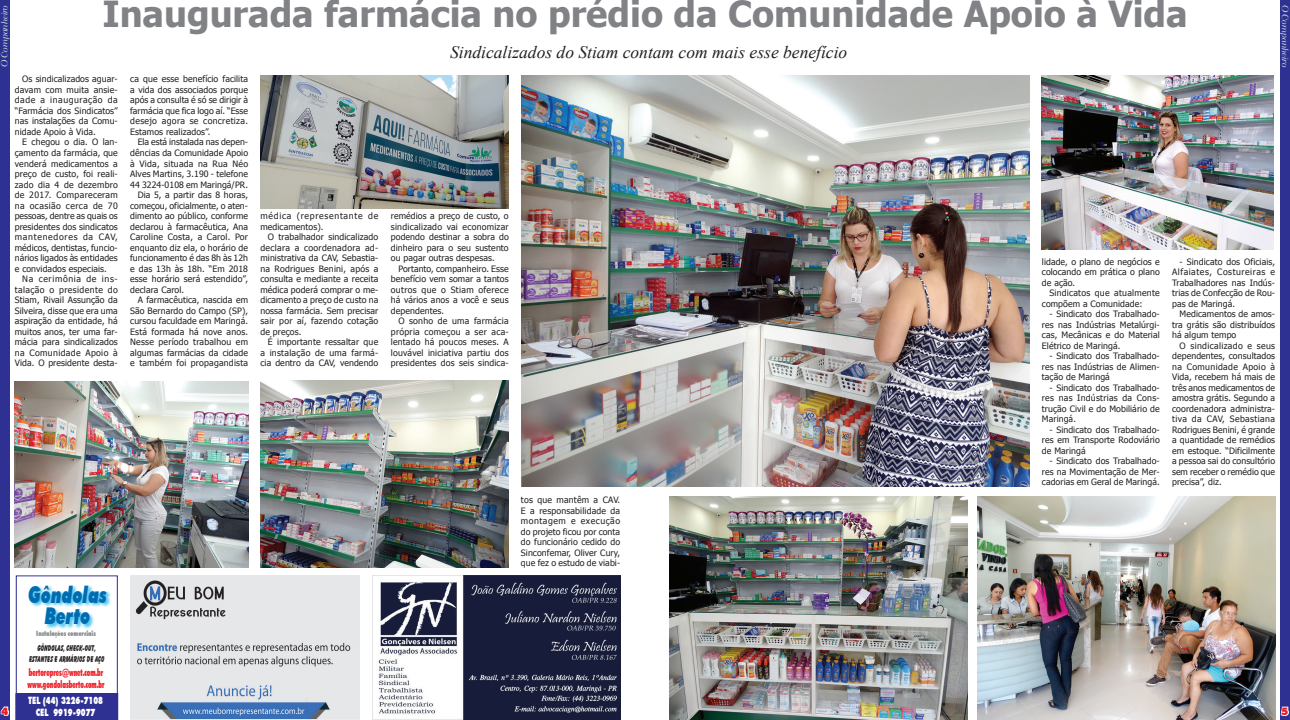
<style>
.page{position:relative;width:1290px;height:720px;background:#fff}
.page>*{position:absolute;margin:0;border:0;box-sizing:border-box;transform-origin:0 0}
.t1{font:700 35.88px "Tahoma";color:#808285}
.t2{font:italic 900 23.1px/21.6px "Futura BT";color:#006caf;text-align:center;scale:.7 1}
.t3{font:italic 17.5px "Times New Roman";color:#231f20}
.t4{font:900 10.5px "Futura BT";color:#ee1d23}
.t5{font:900 condensed 10.06px/12.1px "Futura BT";color:#ee1d23;scale:.7 1}
.t6{font:900 10.06px/12.1px "Futura BT";color:#fff;text-align:center;scale:.7 1}
.t7{font:8.75px/10.5px "Tahoma";letter-spacing:.01em;color:#231f20;text-align:justify}
.t8{font:8.75px "Tahoma";letter-spacing:.03em;color:#231f20}
.t9{font:8.75px/10.5px "Tahoma";letter-spacing:.08em;color:#231f20}
.t10{font:8.75px "Bahia Script SSK";color:#d8ecdd}
.t11{font:800 8.66px/10.4px "Balloon BT";color:#231f20;text-align:center;scale:.7 1}
.t12{font:900 7.17px "Futura BT";color:#8a8c8f;scale:.7 1}
</style>
<div class="page">
<div style="left:0;top:0;width:9px;height:719px;background:#2e3092"></div>
<div style="left:0;top:0;width:10px;height:719px;border:1px solid #2e3092"></div>
<svg style="left:0;top:700px;width:10px;height:16px"></svg>
<div style="left:1280px;top:0;width:9px;height:719px;background:#2e3092"></div>
<div style="left:1280px;top:0;width:10px;height:719px;border:1px solid #2e3092"></div>
<svg style="left:1280px;top:705px;width:10px;height:12px"></svg>
<img style="left:372px;top:575px;width:248px;height:144px">
<div style="left:16px;top:693px;width:102px;height:26px;background:#2e3092"></div>
<div style="left:29px;top:584px;width:83px;height:45px;background:#00aeef;opacity:.7"></div>
<div style="left:16px;top:575px;width:102px;height:144px;border:1px solid #2e3092"></div>
<img style="left:130px;top:575px;width:230px;height:144px">
<img style="left:260px;top:76px;width:248px;height:132px">
<img style="left:670px;top:496px;width:297px;height:223px">
<img style="left:521px;top:76px;width:508px;height:410px">
<img style="left:1042px;top:76px;width:231px;height:173px">
<img style="left:15px;top:381px;width:233px;height:185px">
<img style="left:260px;top:380px;width:249px;height:186px">
<img style="left:977px;top:496px;width:298px;height:223px">
<h1 class="t1" style="left:102px;top:-11px;width:1087px">Inaugurada farmácia no prédio da Comunidade Apoio à Vida</h1>
<h3 class="t3" style="left:450px;top:40px;width:399px">Sindicalizados do Stiam contam com mais esse benefício</h3>
<p class="t7" style="left:130px;top:74px;width:119px">ca que esse benefício facilita a vida dos associados porque após a consulta é só se dirigir à farmácia que fica logo aí. “Esse desejo agora se concretiza.<br>Estamos realizados”.</p>
<p class="t7" style="left:138px;top:137px;width:112px">Ela está instalada nas depen-</p>
<p class="t7" style="left:130px;top:148px;width:119px">dências da Comunidade Apoio</p>
<p class="t8" style="left:130px;top:157px;width:119px">à Vida, situada na Rua Néo</p>
<p class="t7" style="left:130px;top:169px;width:119px">Alves Martins, 3.190 - telefone</p>
<p class="t7" style="left:130px;top:179px;width:119px">44 3224-0108 em Maringá/PR.</p>
<p class="t7" style="left:138px;top:190px;width:112px">Dia 5, a partir das 8 horas,</p>
<p class="t7" style="left:130px;top:200px;width:119px">começou, oficialmente, o aten-</p>
<p class="t7" style="left:130px;top:211px;width:119px">dimento ao público, conforme</p>
<p class="t7" style="left:130px;top:221px;width:119px">declarou à farmacêutica, Ana</p>
<p class="t8" style="left:130px;top:231px;width:119px">Caroline Costa, a Carol. Por</p>
<p class="t7" style="left:130px;top:242px;width:119px">enquanto diz ela, o horário de</p>
<p class="t7" style="left:130px;top:253px;width:119px">funcionamento é das 8h às 12h</p>
<p class="t7" style="left:130px;top:263px;width:119px">e das 13h às 18h. “Em 2018</p>
<p class="t7" style="left:130px;top:274px;width:119px">esse horário será estendido”,</p>
<p class="t7" style="left:130px;top:284px;width:55px">declara Carol.</p>
<p class="t7" style="left:138px;top:295px;width:112px">A farmacêutica, nascida em</p>
<p class="t7" style="left:130px;top:305px;width:119px">São Bernardo do Campo (SP),</p>
<p class="t7" style="left:130px;top:316px;width:119px">cursou faculdade em Maringá.</p>
<p class="t7" style="left:130px;top:326px;width:119px">Está formada há nove anos.</p>
<p class="t7" style="left:130px;top:337px;width:119px">Nesse período trabalhou em</p>
<p class="t7" style="left:130px;top:347px;width:119px">algumas farmácias da cidade</p>
<p class="t7" style="left:130px;top:358px;width:119px">e também foi propagandista</p>
<p class="t10" style="left:0;top:68px;width:65px;rotate:-90deg">O Companheiro</p>
<p class="t10" style="left:1290px;top:4px;width:65px;rotate:90deg">O Companheiro</p>
<p class="t7" style="left:15px;top:74px;width:104px;text-indent:7px">Os sindicalizados aguar&shy;davam com muita ansie&shy;dade a inauguração da “Farmácia dos Sindicatos” nas instalações da Comu&shy;nidade Apoio à Vida.</p>
<p class="t7" style="left:15px;top:137px;width:104px;text-indent:7px">E chegou o dia. O lan&shy;çamento da farmácia, que venderá medicamentos a preço de custo, foi reali&shy;zado dia 4 de dezembro de 2017. Compareceram na ocasião cerca de 70 pessoas, dentre as quais os presidentes dos sindicatos mantenedores da CAV, médicos, dentistas, funcio&shy;nários ligados às entidades e convidados especiais.</p>
<p class="t7" style="left:15px;top:274px;width:104px;text-indent:7px">Na cerimônia de ins&shy;talação o presidente do Stiam, Rivail Assunção da Silveira, disse que era uma aspiração da entidade, há muitos anos, ter uma far&shy;mácia para sindicalizados na Comunidade Apoio à Vida. O presidente desta-</p>
<p class="t9" style="left:260px;top:211px;width:119px">médica (representante de medicamentos).</p>
<p class="t7" style="left:260px;top:232px;width:119px;text-indent:7px">O trabalhador sindicalizado declara a coordenadora ad&shy;ministrativa da CAV, Sebastia&shy;na Rodrigues Benini, após a consulta e mediante a receita médica poderá comprar o me&shy;dicamento a preço de custo na nossa farmácia. Sem precisar sair por aí, fazendo cotação de preços.</p>
<p class="t7" style="left:260px;top:337px;width:119px;text-indent:7px">É importante ressaltar que a instalação de uma farmá&shy;cia dentro da CAV, vendendo</p>
<p class="t7" style="left:391px;top:211px;width:119px">remédios a preço de custo, o sindicalizado vai economizar podendo destinar a sobra do dinheiro para o seu sustento ou pagar outras despesas.</p>
<p class="t7" style="left:391px;top:263px;width:119px;text-indent:7px">Portanto, companheiro. Esse benefício vem somar a tantos outros que o Stiam oferece há vários anos a você e seus dependentes.</p>
<p class="t7" style="left:391px;top:316px;width:119px;text-indent:7px">O sonho de uma farmácia própria começou a ser aca&shy;lentado há poucos meses. A louvável iniciativa partiu dos presidentes dos seis sindica-</p>
<p class="t7" style="left:1042px;top:256px;width:119px">lidade, o plano de negócios e colocando em prática o plano de ação.</p>
<p class="t7" style="left:1042px;top:288px;width:119px;text-indent:7px">Sindicatos que atualmente compõem a Comunidade:</p>
<p class="t7" style="left:1042px;top:309px;width:119px;text-indent:7px">- Sindicato dos Trabalhado&shy;res nas Indústrias Metalúrgi&shy;cas, Mecânicas e do Material Elétrico de Maringá.</p>
<p class="t7" style="left:1042px;top:351px;width:119px;text-indent:7px">- Sindicato dos Trabalhado&shy;res nas Indústrias de Alimen&shy;tação de Maringá</p>
<p class="t7" style="left:1042px;top:382px;width:119px;text-indent:7px">- Sindicato dos Trabalhado&shy;res nas Indústrias da Cons&shy;trução Civil e do Mobiliário de Maringá.</p>
<p class="t7" style="left:1042px;top:424px;width:119px;text-indent:7px">- Sindicato dos Trabalhado&shy;res em Transporte Rodoviário de Maringá</p>
<p class="t7" style="left:1042px;top:456px;width:119px;text-indent:7px">- Sindicato dos Trabalhado&shy;res na Movimentação de Mer&shy;cadorias em Geral de Maringá.</p>
<p class="t7" style="left:1172px;top:256px;width:104px;text-indent:7px">- Sindicato dos Oficiais, Alfaiates, Costureiras e Trabalhadores nas Indús&shy;trias de Confecção de Rou&shy;pas de Maringá.</p>
<p class="t7" style="left:1172px;top:309px;width:104px;text-indent:7px">Medicamentos de amos&shy;tra grátis são distribuídos há algum tempo</p>
<p class="t7" style="left:1172px;top:340px;width:104px;text-indent:7px">O sindicalizado e seus dependentes, consultados na Comunidade Apoio à Vida, recebem há mais de três anos medicamentos de amostra grátis. Segundo a coordenadora administra&shy;tiva da CAV, Sebastiana Rodrigues Benini, é grande a quantidade de remédios em estoque. “Dificilmente a pessoa sai do consultório sem receber o remédio que precisa”, diz.</p>
<p class="t4" style="left:1px;top:704px;width:9px">4</p>
<h2 class="t2" style="left:28px;top:583px;width:114px">Gôndolas<br>Berto</h2>
<p class="t12" style="left:36px;top:628px;width:87px">Instalações comerciais</p>
<p class="t11" style="left:29px;top:642px;width:109px">GÔNDOLAS, CHECK-OUT,<br>ESTANTES E ARMÁRIOS DE AÇO</p>
<p class="t5" style="left:28px;top:666px;width:112px">bertorepres@wnet.com.br www.gondolasberto.com.br</p>
<p class="t6" style="left:28px;top:694px;width:109px">TEL (44) 3226-7108<br>CEL 9919-9077</p>
<p class="t7" style="left:521px;top:495px;width:101px">tos que mantêm a CAV.<br>E a responsabilidade da montagem e execução do projeto ficou por conta do funcionário cedido do Sinconfemar, Oliver Cury, que fez o estudo de viabi-</p>
<p class="t4" style="left:1281px;top:704px;width:9px">5</p>
</div>
